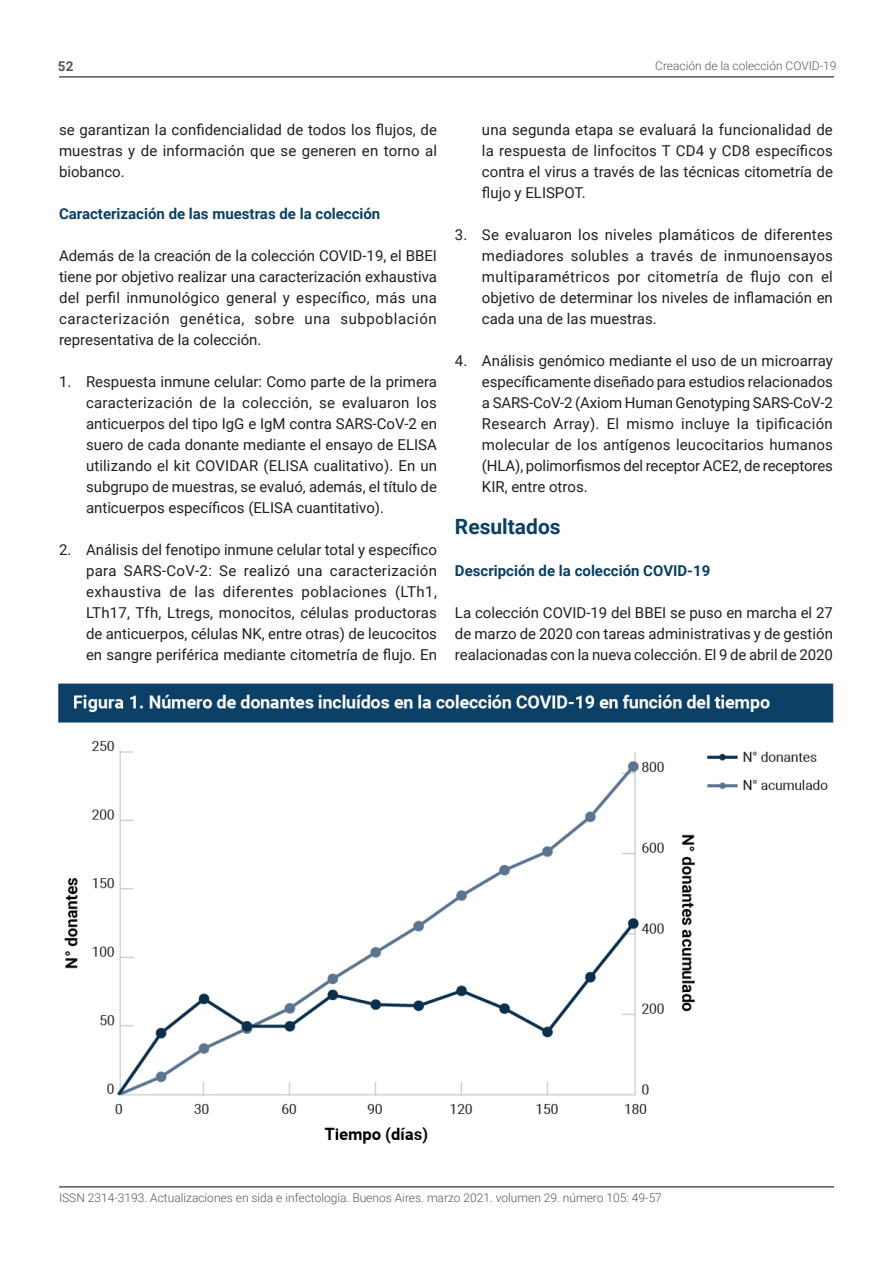
<style>
.page{position:relative;width:893px;height:1263px;background:#fff}
.page>*{position:absolute;margin:0;border:0;box-sizing:border-box;transform-origin:0 0}
.t1{font:700 21px "Roboto";color:#094065}
.t2{font:15px/21px "Roboto";color:#231f20;text-align:justify}
.t3{font:700 15px "Roboto";color:#094065}
.t4{font:700 13.5px "Roboto";color:#57585a}
.t5{font:300 12px "Roboto";color:#57585a}
</style>
<div class="page">
<hr style="left:59px;top:76px;width:775px;height:2px;background:#57585a">
<hr style="left:59px;top:1186px;width:775px;height:1px;background:#57585a">
<img style="left:58px;top:683px;width:776px;height:461px">
<p class="t4" style="left:58px;top:57px;width:17px">52</p>
<p class="t5" style="left:655px;top:58px;width:183px">Creación de la colección COVID-19</p>
<p class="t2" style="left:59px;top:119px;width:380px">se garantizan la confidencialidad de todos los flujos, de muestras y de información que se generen en torno al biobanco.</p>
<p class="t3" style="left:59px;top:203px;width:323px">Caracterización de las muestras de la colección</p>
<p class="t2" style="left:59px;top:245px;width:379px">Además de la creación de la colección COVID-19, el BBEI tiene por objetivo realizar una caracterización exhaustiva del perfil inmunológico general y específico, más una caracterización genética, sobre una subpoblación representativa de la colección.</p>
<p class="t2" style="left:86px;top:371px;width:352px;text-indent:-27px">1. Respuesta inmune celular: Como parte de la primera caracterización de la colección, se evaluaron los anticuerpos del tipo IgG e IgM contra SARS-CoV-2 en suero de cada donante mediante el ensayo de ELISA utilizando el kit COVIDAR (ELISA cualitativo). En un subgrupo de muestras, se evaluó, además, el título de anticuerpos específicos (ELISA cuantitativo).</p>
<p class="t2" style="left:86px;top:539px;width:352px;text-indent:-27px">2. Análisis del fenotipo inmune celular total y específico para SARS-CoV-2: Se realizó una caracterización exhaustiva de las diferentes poblaciones (LTh1, LTh17, Tfh, Ltregs, monocitos, células productoras de anticuerpos, células NK, entre otras) de leucocitos en sangre periférica mediante citometría de flujo. En</p>
<p class="t2" style="left:482px;top:119px;width:352px">una segunda etapa se evaluará la funcionalidad de la respuesta de linfocitos T CD4 y CD8 específicos contra el virus a través de las técnicas citometría de flujo y ELISPOT.</p>
<p class="t2" style="left:482px;top:224px;width:353px;text-indent:-27px">3. Se evaluaron los niveles plamáticos de diferentes mediadores solubles a través de inmunoensayos multiparamétricos por citometría de flujo con el objetivo de determinar los niveles de inflamación en cada una de las muestras.</p>
<p class="t2" style="left:482px;top:350px;width:352px;text-indent:-27px">4. Análisis genómico mediante el uso de un microarray específicamente diseñado para estudios relacionados a SARS-CoV-2 (Axiom Human Genotyping SARS-CoV-2<br>Research Array). El mismo incluye la tipificación molecular de los antígenos leucocitarios humanos (HLA), polimorfismos del receptor ACE2, de receptores KIR, entre otros.</p>
<p class="t1" style="left:455px;top:512px;width:107px">Resultados</p>
<p class="t3" style="left:455px;top:560px;width:257px">Descripción de la colección COVID-19</p>
<p class="t2" style="left:455px;top:602px;width:379px">La colección COVID-19 del BBEI se puso en marcha el 27 de marzo de 2020 con tareas administrativas y de gestión realacionadas con la nueva colección. El 9 de abril de 2020</p>
<p class="t5" style="left:59px;top:1189px;width:604px">ISSN 2314-3193. Actualizaciones en sida e infectología. Buenos Aires. marzo 2021. volumen 29. número 105: 49-57</p>
</div>
